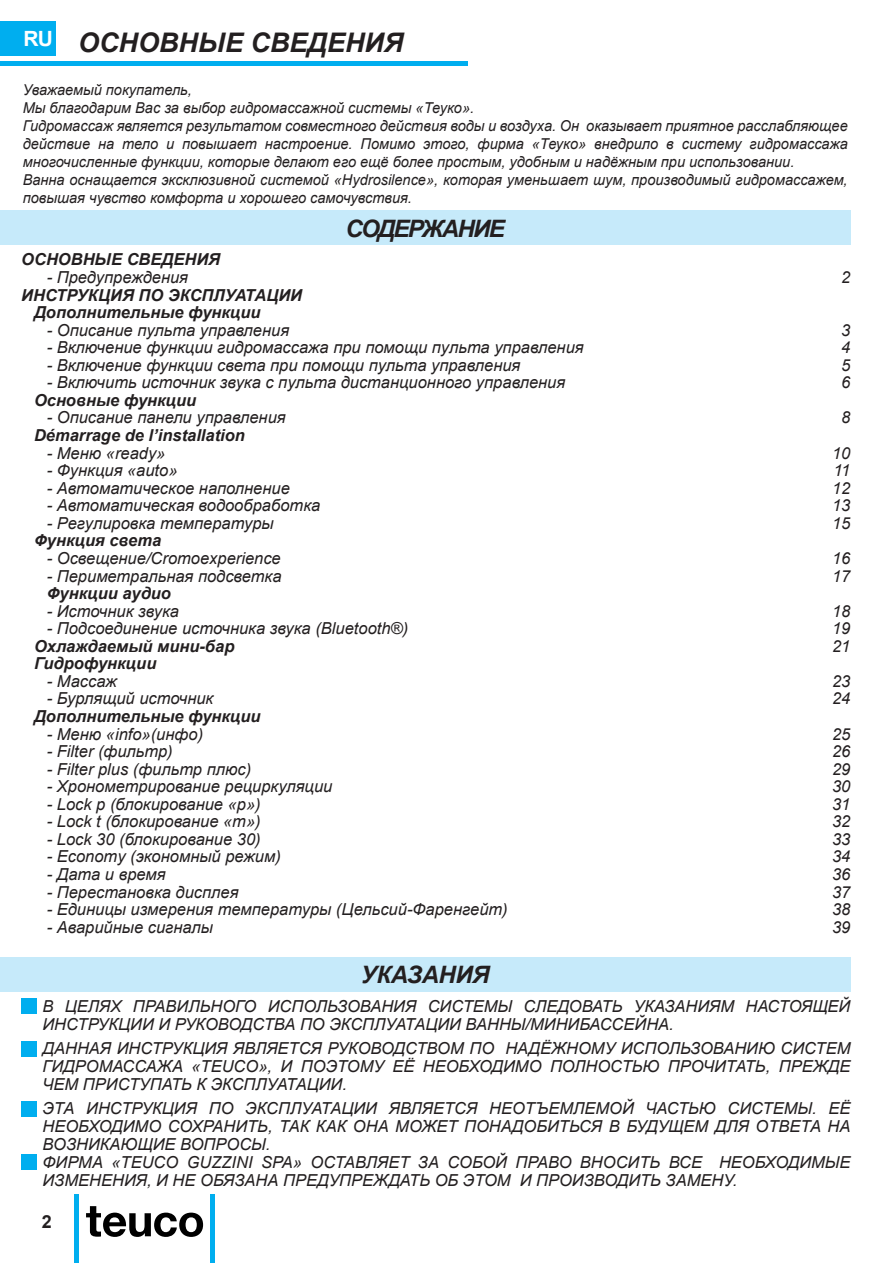
<style>
.page{position:relative;width:893px;height:1263px;background:#fff}
.page>*{position:absolute;margin:0;border:0;box-sizing:border-box;transform-origin:0 0}
.t1{font:italic 700 27px "Arial";color:#231f20}
.t2{font:italic 700 24px "Arial";letter-spacing:-.07em;color:#231f20}
.t3{font:italic 700 24px "Arial";letter-spacing:-.02em;color:#231f20}
.t4{font:700 21px "Arial";color:#fff}
.t5{font:700 18px "Arial";color:#231f20}
.t6{font:italic 16.5px/18px "Arial";color:#231f20}
.t7{font:italic 700 16.5px/17.5px "Arial";color:#231f20}
.t8{font:italic 15px/18px "Arial";color:#231f20}
</style>
<div class="page">
<svg style="left:86px;top:1206px;width:117px;height:31px"></svg>
<hr style="left:75px;top:1195px;width:4px;height:68px;background:#00aeef">
<hr style="left:210px;top:1195px;width:4px;height:68px;background:#00aeef">
<div style="left:0;top:21px;width:55px;height:34px;background:#00aeef"></div>
<hr style="left:0;top:62px;width:468px;height:4px;background:#00aeef">
<div style="left:0;top:211px;width:850px;height:34px;background:#c6eafa"></div>
<div style="left:0;top:958px;width:850px;height:34px;background:#c6eafa"></div>
<div style="left:21px;top:998px;width:16px;height:16px;background:#00aeef"></div>
<div style="left:21px;top:1041px;width:16px;height:15px;background:#00aeef"></div>
<div style="left:21px;top:1101px;width:16px;height:15px;background:#00aeef"></div>
<div style="left:21px;top:1154px;width:16px;height:15px;background:#00aeef"></div>
<p class="t4" style="left:23px;top:25px;width:31px">RU</p>
<h1 class="t1" style="left:78px;top:25px;width:327px">ОСНОВНЫЕ СВЕДЕНИЯ</h1>
<p class="t8" style="left:23px;top:81px;width:826px">Уважаемый покупатель,<br>Мы благодарим Вас за выбор гидромассажной системы «Теуко».<br>Гидромассаж является результатом совместного действия воды и воздуха. Он оказывает приятное расслабляющее действие на тело и повышает настроение. Помимо этого, фирма «Теуко» внедрило в систему гидромассажа многочисленные функции, которые делают его ещё более простым, удобным и надёжным при использовании.<br>Ванна оснащается эксклюзивной системой «Hydrosilence», которая уменьшает шум, производимый гидромассажем, повышая чувство комфорта и хорошего самочувствия.</p>
<h2 class="t2" style="left:346px;top:213px;width:161px">СОДЕРЖАНИЕ</h2>
<p class="t7" style="left:21px;top:252px;width:200px">ОСНОВНЫЕ СВЕДЕНИЯ</p>
<p class="t6" style="left:47px;top:268px;width:143px">- Предупреждения</p>
<p class="t6" style="left:841px;top:268px;width:11px">2</p>
<p class="t7" style="left:34px;top:287px;width:270px;text-indent:-13px">ИНСТРУКЦИЯ ПО ЭКСПЛУАТАЦИИ<br>Дополнительные функции</p>
<p class="t6" style="left:47px;top:321px;width:244px">- Описание пульта управления</p>
<p class="t6" style="left:841px;top:321px;width:11px">3</p>
<p class="t6" style="left:47px;top:339px;width:538px">- Включение функции гидромассажа при помощи пульта управления</p>
<p class="t6" style="left:841px;top:339px;width:11px">4</p>
<p class="t6" style="left:47px;top:356px;width:475px">- Включение функции света при помощи пульта управления</p>
<p class="t6" style="left:841px;top:356px;width:11px">5</p>
<p class="t6" style="left:47px;top:374px;width:520px">- Включить источник звука с пульта дистанционного управления</p>
<p class="t6" style="left:841px;top:374px;width:11px">6</p>
<p class="t7" style="left:34px;top:392px;width:164px">Основные функции</p>
<p class="t6" style="left:47px;top:409px;width:240px">- Описание панели управления</p>
<p class="t6" style="left:841px;top:409px;width:11px">8</p>
<p class="t7" style="left:34px;top:427px;width:212px">Démarrage de l’installation</p>
<p class="t6" style="left:47px;top:444px;width:120px">- Меню «ready»</p>
<p class="t6" style="left:832px;top:444px;width:20px">10</p>
<p class="t6" style="left:47px;top:462px;width:132px">- Функция «auto»</p>
<p class="t6" style="left:833px;top:462px;width:19px">11</p>
<p class="t6" style="left:47px;top:479px;width:245px">- Автоматическое наполнение</p>
<p class="t6" style="left:832px;top:479px;width:20px">12</p>
<p class="t6" style="left:47px;top:497px;width:275px">- Автоматическая водообработка</p>
<p class="t6" style="left:832px;top:497px;width:20px">13</p>
<p class="t6" style="left:47px;top:514px;width:228px">- Регулировка температуры</p>
<p class="t6" style="left:832px;top:514px;width:20px">15</p>
<p class="t7" style="left:34px;top:532px;width:129px">Функция света</p>
<p class="t6" style="left:47px;top:549px;width:236px">- Освещение/Cromoexperience</p>
<p class="t6" style="left:832px;top:549px;width:20px">16</p>
<p class="t6" style="left:47px;top:567px;width:236px">- Периметральная подсветка</p>
<p class="t6" style="left:832px;top:567px;width:20px">17</p>
<p class="t7" style="left:47px;top:585px;width:126px">Функции аудио</p>
<p class="t6" style="left:47px;top:602px;width:134px">- Источник звука</p>
<p class="t6" style="left:832px;top:602px;width:20px">18</p>
<p class="t6" style="left:47px;top:620px;width:363px">- Подсоединение источника звука (Bluetooth®)</p>
<p class="t6" style="left:832px;top:620px;width:20px">19</p>
<p class="t7" style="left:34px;top:638px;width:202px">Охлаждаемый мини-бар</p>
<p class="t6" style="left:832px;top:637px;width:20px">21</p>
<p class="t7" style="left:34px;top:655px;width:124px">Гидрофункции</p>
<p class="t6" style="left:47px;top:672px;width:72px">- Массаж</p>
<p class="t6" style="left:832px;top:672px;width:20px">23</p>
<p class="t6" style="left:47px;top:690px;width:168px">- Бурлящий источник</p>
<p class="t6" style="left:832px;top:690px;width:20px">24</p>
<p class="t7" style="left:34px;top:708px;width:228px">Дополнительные функции</p>
<p class="t6" style="left:47px;top:725px;width:158px">- Меню «info»(инфо)</p>
<p class="t6" style="left:832px;top:725px;width:20px">25</p>
<p class="t6" style="left:47px;top:742px;width:127px">- Filter (фильтр)</p>
<p class="t6" style="left:832px;top:742px;width:20px">26</p>
<p class="t6" style="left:47px;top:760px;width:206px">- Filter plus (фильтр плюс)</p>
<p class="t6" style="left:832px;top:760px;width:20px">29</p>
<p class="t6" style="left:47px;top:778px;width:287px">- Хронометрирование рециркуляции</p>
<p class="t6" style="left:832px;top:778px;width:20px">30</p>
<p class="t6" style="left:47px;top:795px;width:215px">- Lock p (блокирование «р»)</p>
<p class="t6" style="left:832px;top:795px;width:20px">31</p>
<p class="t6" style="left:47px;top:813px;width:215px">- Lock t (блокирование «т»)</p>
<p class="t6" style="left:832px;top:813px;width:20px">32</p>
<p class="t6" style="left:47px;top:830px;width:215px">- Lock 30 (блокирование 30)</p>
<p class="t6" style="left:832px;top:830px;width:20px">33</p>
<p class="t6" style="left:47px;top:848px;width:236px">- Economy (экономный режим)</p>
<p class="t6" style="left:832px;top:848px;width:20px">34</p>
<p class="t6" style="left:47px;top:865px;width:120px">- Дата и время</p>
<p class="t6" style="left:832px;top:865px;width:20px">36</p>
<p class="t6" style="left:47px;top:883px;width:193px">- Перестановка дисплея</p>
<p class="t6" style="left:832px;top:883px;width:20px">37</p>
<p class="t6" style="left:47px;top:900px;width:462px">- Единицы измерения температуры (Цельсий-Фаренгейт)</p>
<p class="t6" style="left:832px;top:900px;width:20px">38</p>
<p class="t6" style="left:47px;top:918px;width:168px">- Аварийные сигналы</p>
<p class="t6" style="left:832px;top:918px;width:20px">39</p>
<h2 class="t3" style="left:361px;top:959px;width:130px">УКАЗАНИЯ</h2>
<p class="t6" style="left:43px;top:998px;width:809px">В ЦЕЛЯХ ПРАВИЛЬНОГО ИСПОЛЬЗОВАНИЯ СИСТЕМЫ СЛЕДОВАТЬ УКАЗАНИЯМ НАСТОЯЩЕЙ<br>ИНСТРУКЦИИ И РУКОВОДСТВА ПО ЭКСПЛУАТАЦИИ ВАННЫ/МИНИБАССЕЙНА.</p>
<p class="t6" style="left:43px;top:1040px;width:809px;text-align:justify">ДАННАЯ ИНСТРУКЦИЯ ЯВЛЯЕТСЯ РУКОВОДСТВОМ ПО НАДЁЖНОМУ ИСПОЛЬЗОВАНИЮ СИСТЕМ ГИДРОМАССАЖА «TEUCO», И ПОЭТОМУ ЕЁ НЕОБХОДИМО ПОЛНОСТЬЮ ПРОЧИТАТЬ, ПРЕЖДЕ ЧЕМ ПРИСТУПАТЬ К ЭКСПЛУАТАЦИИ.</p>
<p class="t6" style="left:43px;top:1100px;width:809px">ЭТА ИНСТРУКЦИЯ ПО ЭКСПЛУАТАЦИИ ЯВЛЯЕТСЯ НЕОТЪЕМЛЕМОЙ ЧАСТЬЮ СИСТЕМЫ. ЕЁ НЕОБХОДИМО СОХРАНИТЬ, ТАК КАК ОНА МОЖЕТ ПОНАДОБИТЬСЯ В БУДУЩЕМ ДЛЯ ОТВЕТА НА ВОЗНИКАЮЩИЕ ВОПРОСЫ.<br>ФИРМА «TEUCO GUZZINI SPA» ОСТАВЛЯЕТ ЗА СОБОЙ ПРАВО ВНОСИТЬ ВСЕ НЕОБХОДИМЫЕ ИЗМЕНЕНИЯ, И НЕ ОБЯЗАНА ПРЕДУПРЕЖДАТЬ ОБ ЭТОМ И ПРОИЗВОДИТЬ ЗАМЕНУ.</p>
<p class="t5" style="left:42px;top:1210px;width:12px">2</p>
</div>
